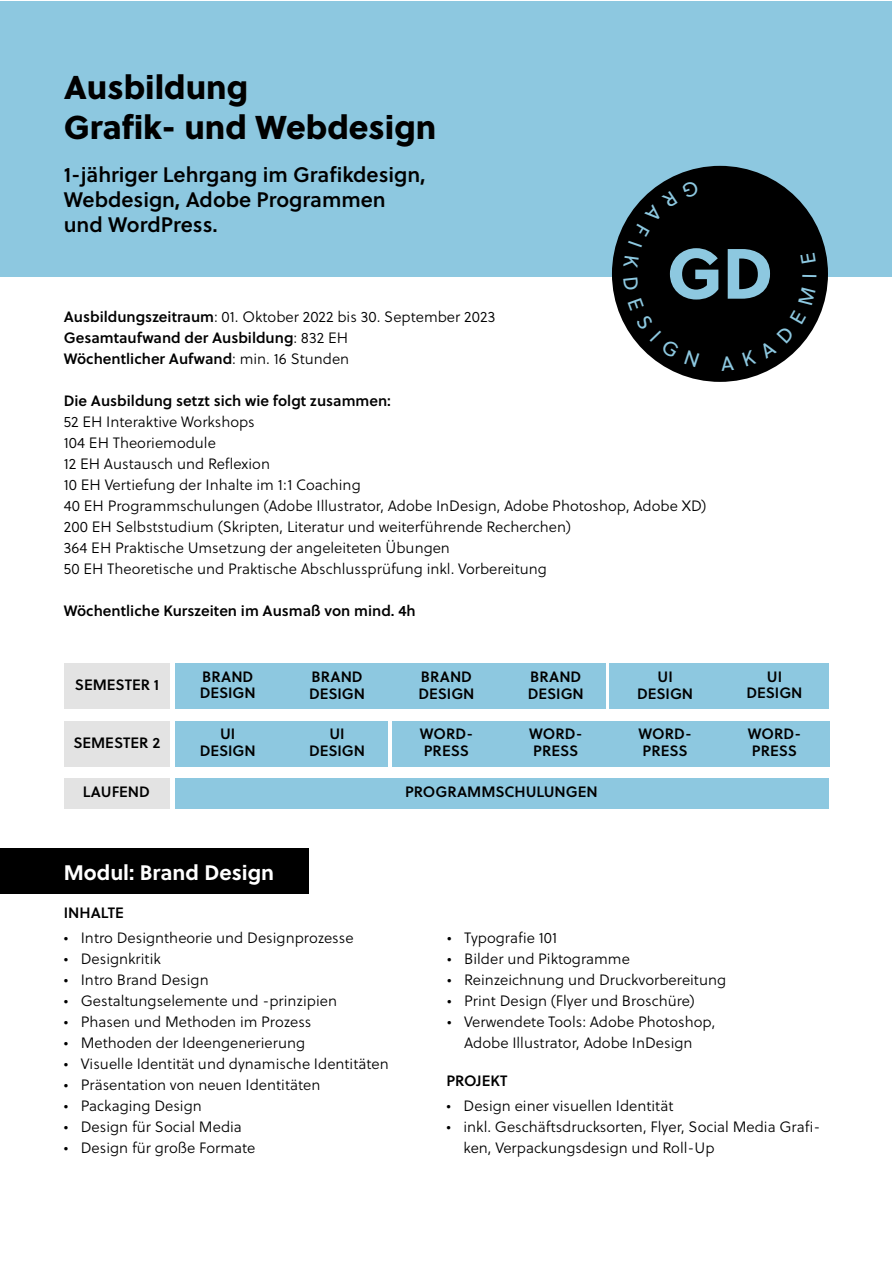
<style>
.page{position:relative;width:893px;height:1263px;background:#fff}
.page>*{position:absolute;margin:0;border:0;box-sizing:border-box;transform-origin:0 0}
.t1{font:33px/39.6px "Soleil Xb";color:#000}
.t2{font:21px/25.2px "Soleil Sb";color:#000}
.t3{font:700 21px "Soleil";color:#fff}
.t4{font:15px/21px "Soleil Lt";color:#000}
.t5{font:15px/16.5px "Soleil Sb";color:#000}
.s1{font-family:"Soleil Sb"}
.s2{font-family:"Soleil Lt"}
</style>
<div class="page">
<div style="left:0;top:848px;width:309px;height:46px;background:#000"></div>
<div style="left:1px;top:1px;width:891px;height:275px;background:#8dc8e0"></div>
<div style="left:64px;top:663px;width:106px;height:46px;background:#e3e3e3"></div>
<div style="left:64px;top:721px;width:105px;height:45px;background:#e3e3e3"></div>
<div style="left:64px;top:778px;width:105px;height:30px;background:#e3e3e3"></div>
<div style="left:175px;top:663px;width:431px;height:46px;background:#8dc8e0"></div>
<div style="left:392px;top:721px;width:437px;height:45px;background:#8dc8e0"></div>
<div style="left:175px;top:721px;width:213px;height:45px;background:#8dc8e0"></div>
<div style="left:609px;top:663px;width:220px;height:46px;background:#8dc8e0"></div>
<div style="left:175px;top:778px;width:654px;height:30px;background:#8dc8e0"></div>
<div style="left:612px;top:166px;width:216px;height:216px;background:#000;border-radius:50%"></div>
<svg style="left:623px;top:180px;width:194px;height:191px"></svg>
<h1 class="t1" style="left:64px;top:66px;width:374px">Ausbildung<br>Grafik- und Webdesign</h1>
<h2 class="t2" style="left:64px;top:161px;width:363px">1-jähriger Lehrgang im Grafikdesign,<br>Webdesign, Adobe Programmen und WordPress.</h2>
<p class="t4" style="left:64px;top:306px;width:433px"><span class="s1">Ausbildungszeitraum</span>: 01. Oktober 2022 bis 30. September 2023</p>
<p class="t5" style="left:64px;top:327px;width:287px;line-height:21px">Gesamtaufwand der Ausbildung<span class="s2">: 832 EH<br></span>Wöchentlicher Aufwand<span class="s2">: min. 16 Stunden</span></p>
<p class="t5" style="left:64px;top:392px;width:329px">Die Ausbildung setzt sich wie folgt zusammen:</p>
<p class="t4" style="left:64px;top:411px;width:644px">52 EH Interaktive Workshops<br>104 EH Theoriemodule<br>12 EH Austausch und Reflexion<br>10 EH Vertiefung der Inhalte im 1:1 Coaching<br>40 EH Programmschulungen (Adobe Illustrator, Adobe InDesign, Adobe Photoshop, Adobe XD)<br>200 EH Selbststudium (Skripten, Literatur und weiterführende Recherchen)<br>364 EH Praktische Umsetzung der angeleiteten Übungen<br>50 EH Theoretische und Praktische Abschlussprüfung inkl. Vorbereitung</p>
<p class="t5" style="left:64px;top:602px;width:354px">Wöchentliche Kurszeiten im Ausmaß von mind. 4h</p>
<p class="t5" style="left:200px;top:668px;width:58px">BRAND<br>DESIGN</p>
<p class="t5" style="left:309px;top:668px;width:58px">BRAND<br>DESIGN</p>
<p class="t5" style="left:418px;top:668px;width:58px">BRAND<br>DESIGN</p>
<p class="t5" style="left:528px;top:668px;width:58px">BRAND<br>DESIGN</p>
<p class="t5" style="left:637px;top:668px;width:58px;text-align:center">UI<br>DESIGN</p>
<p class="t5" style="left:746px;top:668px;width:58px;text-align:center">UI<br>DESIGN</p>
<p class="t5" style="left:200px;top:725px;width:58px;text-align:center">UI<br>DESIGN</p>
<p class="t5" style="left:309px;top:725px;width:58px;text-align:center">UI<br>DESIGN</p>
<p class="t5" style="left:420px;top:725px;width:55px">WORD-<br>PRESS</p>
<p class="t5" style="left:529px;top:725px;width:55px">WORD-<br>PRESS</p>
<p class="t5" style="left:638px;top:725px;width:55px">WORD-<br>PRESS</p>
<p class="t5" style="left:748px;top:725px;width:55px">WORD-<br>PRESS</p>
<p class="t5" style="left:75px;top:676px;width:86px">SEMESTER 1</p>
<p class="t5" style="left:73px;top:733px;width:88px">SEMESTER 2</p>
<p class="t5" style="left:83px;top:783px;width:69px">LAUFEND</p>
<p class="t5" style="left:405px;top:783px;width:194px">PROGRAMMSCHULUNGEN</p>
<h2 class="t3" style="left:64px;top:857px;width:212px">Modul: Brand Design</h2>
<p class="t5" style="left:64px;top:904px;width:62px">INHALTE</p>
<p class="t4" style="left:64px;top:927px;width:291px">• Intro Designtheorie und Designprozesse</p>
<p class="t4" style="left:64px;top:948px;width:99px">• Designkritik</p>
<p class="t4" style="left:64px;top:969px;width:146px">• Intro Brand Design</p>
<p class="t4" style="left:64px;top:990px;width:275px">• Gestaltungselemente und -prinzipien</p>
<p class="t4" style="left:64px;top:1011px;width:249px">• Phasen und Methoden im Prozess</p>
<p class="t4" style="left:64px;top:1032px;width:243px">• Methoden der Ideengenerierung</p>
<p class="t4" style="left:64px;top:1053px;width:326px">• Visuelle Identität und dynamische Identitäten</p>
<p class="t4" style="left:64px;top:1074px;width:258px">• Präsentation von neuen Identitäten</p>
<p class="t4" style="left:64px;top:1095px;width:140px">• Packaging Design</p>
<p class="t4" style="left:64px;top:1116px;width:180px">• Design für Social Media</p>
<p class="t4" style="left:64px;top:1137px;width:193px">• Design für große Formate</p>
<p class="t4" style="left:447px;top:927px;width:111px">• Typografie 101</p>
<p class="t4" style="left:447px;top:948px;width:184px">• Bilder und Piktogramme</p>
<p class="t4" style="left:447px;top:969px;width:280px">• Reinzeichnung und Druckvorbereitung</p>
<p class="t4" style="left:447px;top:990px;width:249px">• Print Design (Flyer und Broschüre)</p>
<p class="t4" style="left:447px;top:1011px;width:270px;text-align:center">• Verwendete Tools: Adobe Photoshop,<br>Adobe Illustrator, Adobe InDesign</p>
<p class="t5" style="left:446px;top:1072px;width:63px">PROJEKT</p>
<p class="t4" style="left:446px;top:1095px;width:228px">• Design einer visuellen Identität</p>
<p class="t4" style="left:463px;top:1116px;width:358px;text-indent:-17px">• inkl. Geschäftsdrucksorten, Flyer, Social Media Grafi&shy;ken, Verpackungsdesign und Roll-Up</p>
</div>
